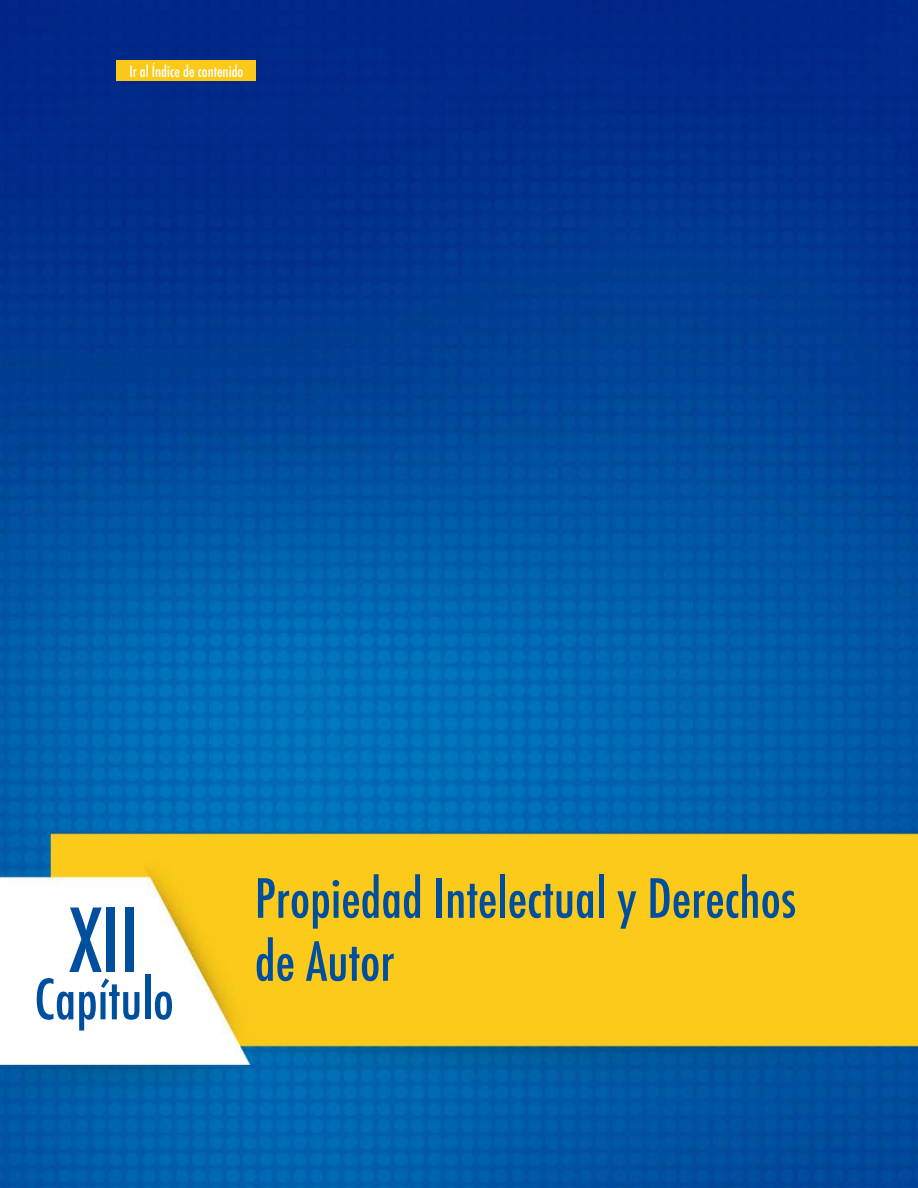
<style>
.page{position:relative;width:918px;height:1188px;background:#fff}
.page>*{position:absolute;margin:0;border:0;box-sizing:border-box;transform-origin:0 0}
.t1{font:500 condensed 85.5px "Futura";color:#004f9e}
.t2{font:500 condensed 54px "Futura";color:#004f9e}
.t3{font:500 condensed 52.5px/63px "Futura";color:#004f9e}
.t4{font:500 condensed 15px "Futura";color:#fff}
</style>
<div class="page">
<img style="left:0;top:0;width:918px;height:1188px">
<div style="left:117px;top:60px;width:139px;height:21px;background:#fbc919"></div>
<p class="t4" style="left:130px;top:62px;width:115px">Ir al Índice de contenido</p>
<h1 class="t1" style="left:69px;top:886px;width:71px">XII</h1>
<p class="t2" style="left:34px;top:965px;width:141px">Capítulo</p>
<p class="t3" style="left:255px;top:867px;width:543px">Propiedad Intelectual y Derechos de Autor</p>
</div>
